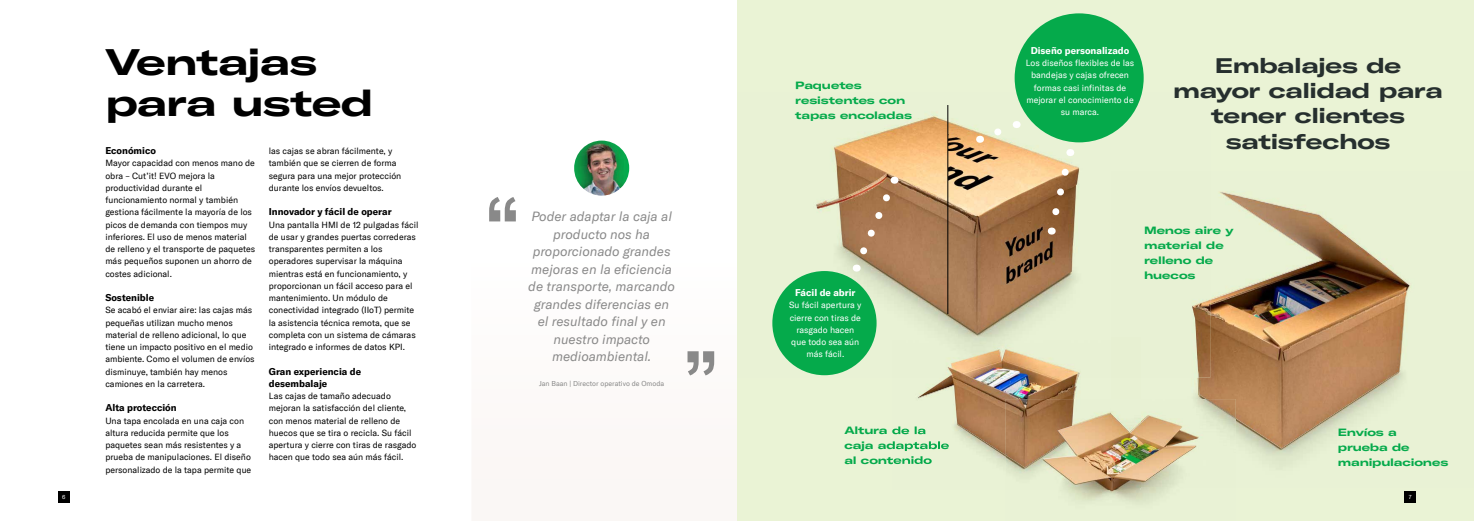
<style>
.page{position:relative;width:1474px;height:521px;background:#fff}
.page>*{position:absolute;margin:0;border:0;box-sizing:border-box;transform-origin:0 0}
.t1{font:700 expanded 36.75px/40.2px "GT America";letter-spacing:-.025em;color:#000}
.t2{font:700 expanded 21px/25.2px "GT America";letter-spacing:-.015em;color:#262f2e;text-align:center}
.t3{font:italic 13.12px/17.5px "GT America";color:#898989;text-align:center}
.t4{font:700 expanded 10.5px/14.9px "GT America";letter-spacing:-.01em;color:#05aa4b}
.t5{font:700 9.62px/12.2px "GT America";color:#000}
.t6{font:700 9.62px "GT America";color:#fff}
.t7{font:8.75px/12.2px "GT America";color:#000}
.t8{font:8.75px/12.2px "GT America";color:#fff;text-align:center}
.t9{font:7px "GT America";color:#898989}
.t10{font:5.77px "GT America";color:#fff}
</style>
<div class="page">
<div style="left:737px;top:0;width:736px;height:521px;background:#eaf3d5"></div>
<img style="left:1195px;top:191px;width:215px;height:274px">
<img style="left:1198px;top:192px;width:211px;height:256px">
<img style="left:772px;top:92px;width:370px;height:284px">
<img style="left:1111px;top:172px;width:99px;height:204px">
<img style="left:1191px;top:300px;width:19px;height:78px">
<img style="left:948px;top:122px;width:130px;height:211px">
<img style="left:816px;top:117px;width:131px;height:196px">
<img style="left:574px;top:141px;width:55px;height:55px;border-radius:28px">
<svg style="left:489px;top:197px;width:27px;height:24px"></svg>
<svg style="left:687px;top:351px;width:27px;height:24px"></svg>
<div style="left:1014px;top:13px;width:129px;height:129px;background:#05aa4b;border-radius:50%"></div>
<div style="left:772px;top:271px;width:104px;height:104px;background:#05aa4b;border-radius:50%"></div>
<hr style="left:947px;top:105px;width:1px;height:209px;background:#000">
<svg style="left:979px;top:123px;width:28px;height:22px"></svg>
<svg style="left:850px;top:177px;width:45px;height:95px;background:#af835f"></svg>
<svg style="left:1045px;top:164px;width:28px;height:71px;background:#a67a50"></svg>
<img style="left:892px;top:338px;width:219px;height:127px">
<img style="left:1111px;top:338px;width:29px;height:38px">
<img style="left:892px;top:426px;width:25px;height:8px">
<img style="left:892px;top:441px;width:25px;height:10px">
<img style="left:892px;top:456px;width:39px;height:8px">
<img style="left:917px;top:350px;width:161px;height:105px">
<img style="left:1195px;top:399px;width:40px;height:66px">
<img style="left:1206px;top:399px;width:29px;height:19px">
<img style="left:1006px;top:399px;width:107px;height:78px">
<img style="left:1005px;top:399px;width:68px;height:68px">
<img style="left:1042px;top:413px;width:156px;height:78px">
<div style="left:58px;top:491px;width:11px;height:11px;background:#000"></div>
<div style="left:1404px;top:491px;width:11px;height:11px;background:#000"></div>
<h1 class="t1" style="left:105px;top:42px;width:270px">Ventajas para usted</h1>
<p class="t5" style="left:105px;top:144px;width:52px">Económico</p>
<p class="t7" style="left:105px;top:157px;width:151px">Mayor capacidad con menos mano de obra – Cut’it! EVO mejora la productividad durante el funcionamiento normal y también gestiona fácilmente la mayoría de los picos de demanda con tiempos muy inferiores. El uso de menos material de relleno y el transporte de paquetes más pequeños suponen un ahorro de costes adicional.</p>
<p class="t5" style="left:105px;top:291px;width:50px">Sostenible</p>
<p class="t7" style="left:105px;top:304px;width:151px">Se acabó el enviar aire: las cajas más pequeñas utilizan mucho menos material de relleno adicional, lo que tiene un impacto positivo en el medio ambiente. Como el volumen de envíos disminuye, también hay menos camiones en la carretera.</p>
<p class="t5" style="left:105px;top:402px;width:73px">Alta protección</p>
<p class="t7" style="left:105px;top:414px;width:147px">Una tapa encolada en una caja con altura reducida permite que los paquetes sean más resistentes y a prueba de manipulaciones. El diseño personalizado de la tapa permite que</p>
<p class="t7" style="left:269px;top:145px;width:134px">las cajas se abran fácilmente, y también que se cierren de forma segura para una mejor protección durante los envíos devueltos.</p>
<p class="t5" style="left:269px;top:206px;width:124px">Innovador y fácil de operar</p>
<p class="t7" style="left:269px;top:218px;width:151px">Una pantalla HMI de 12 pulgadas fácil de usar y grandes puertas correderas transparentes permiten a los operadores supervisar la máquina mientras está en funcionamiento, y proporcionan un fácil acceso para el mantenimiento. Un módulo de conectividad integrado (IIoT) permite la asistencia técnica remota, que se completa con un sistema de cámaras integrado e informes de datos KPI.</p>
<p class="t5" style="left:269px;top:365px;width:94px">Gran experiencia de desembalaje</p>
<p class="t7" style="left:269px;top:390px;width:149px">Las cajas de tamaño adecuado mejoran la satisfacción del cliente, con menos material de relleno de huecos que se tira o recicla. Su fácil apertura y cierre con tiras de rasgado hacen que todo sea aún más fácil.</p>
<h3 class="t3" style="left:528px;top:208px;width:148px">Poder adaptar la caja al producto nos ha proporcionado grandes mejoras en la eficiencia de transporte, marcando grandes diferencias en el resultado final y en nuestro impacto medioambiental.</h3>
<p class="t9" style="left:539px;top:379px;width:127px">Jan Baan | Director operativo de Omoda</p>
<p class="t4" style="left:795px;top:78px;width:118px">Paquetes resistentes con tapas encoladas</p>
<p class="t6" style="left:795px;top:287px;width:62px">Fácil de abrir</p>
<p class="t8" style="left:789px;top:299px;width:74px">Su fácil apertura y cierre con tiras de rasgado hacen que todo sea aún más fácil.</p>
<p class="t4" style="left:844px;top:423px;width:83px">Altura de la</p>
<p class="t4" style="left:844px;top:452px;width:89px">al contenido</p>
<p class="t6" style="left:1030px;top:45px;width:100px">Diseño personalizado</p>
<p class="t8" style="left:1025px;top:57px;width:110px">Los diseños flexibles de las bandejas y cajas ofrecen formas casi infinitas de mejorar el conocimiento de su marca.</p>
<h2 class="t2" style="left:1173px;top:53px;width:271px">Embalajes de mayor calidad para tener clientes satisfechos</h2>
<p class="t4" style="left:1144px;top:223px;width:91px">Menos aire y material de relleno de huecos</p>
<p class="t4" style="left:1337px;top:425px;width:112px">Envíos a prueba de manipulaciones</p>
<p class="t10" style="left:62px;top:493px;width:5px">6</p>
<p class="t10" style="left:1408px;top:493px;width:4px">7</p>
</div>
